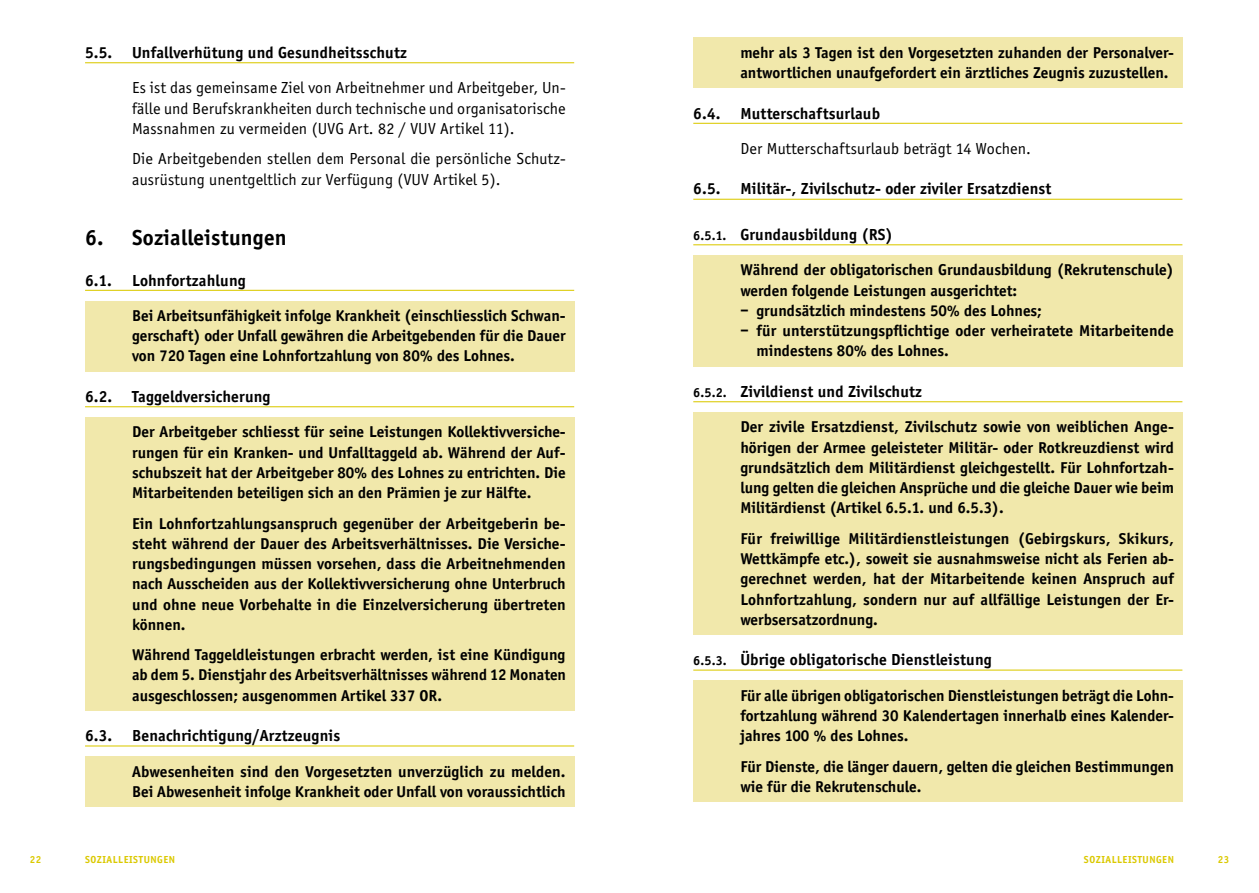
<style>
.page{position:relative;width:1259px;height:893px;background:#fff}
.page>*{position:absolute;margin:0;border:0;box-sizing:border-box;transform-origin:0 0}
.t1{font:700 22.5px "Officina Sans";letter-spacing:.01em;color:#000}
.t2{font:16.5px/20.2px "Officina Sans";letter-spacing:.01em;color:#000;text-align:justify}
.t3{font:700 16.5px "Officina Sans";letter-spacing:.01em;color:#000}
.t4{font:700 16.2px/20.2px "Officina Sans";color:#000;text-align:justify}
.t5{font:700 10.5px "Officina Sans";letter-spacing:.05em;color:#dbc900}
.s1{font-size:13.5px}
</style>
<div class="page">
<div style="left:693px;top:38px;width:489px;height:50px;background:#f1e8ab"></div>
<hr style="left:693px;top:123px;width:489px;height:1px;background:#dbc900">
<hr style="left:693px;top:199px;width:489px;height:1px;background:#dbc900">
<hr style="left:693px;top:244px;width:489px;height:1px;background:#dbc900">
<div style="left:693px;top:255px;width:489px;height:51px;background:#f1e8ab"></div>
<div style="left:693px;top:304px;width:489px;height:22px;background:#f1e8ab"></div>
<div style="left:693px;top:324px;width:489px;height:43px;background:#f1e8ab"></div>
<hr style="left:693px;top:401px;width:489px;height:1px;background:#dbc900">
<div style="left:693px;top:412px;width:489px;height:111px;background:#f1e8ab"></div>
<div style="left:693px;top:524px;width:489px;height:111px;background:#f1e8ab"></div>
<hr style="left:693px;top:670px;width:489px;height:1px;background:#dbc900">
<div style="left:693px;top:680px;width:489px;height:71px;background:#f1e8ab"></div>
<div style="left:693px;top:751px;width:489px;height:51px;background:#f1e8ab"></div>
<hr style="left:85px;top:62px;width:489px;height:1px;background:#dbc900">
<hr style="left:85px;top:290px;width:489px;height:1px;background:#dbc900">
<div style="left:85px;top:301px;width:489px;height:71px;background:#f1e8ab"></div>
<hr style="left:85px;top:406px;width:489px;height:1px;background:#dbc900">
<div style="left:85px;top:417px;width:489px;height:91px;background:#f1e8ab"></div>
<div style="left:85px;top:508px;width:489px;height:132px;background:#f1e8ab"></div>
<div style="left:85px;top:640px;width:489px;height:71px;background:#f1e8ab"></div>
<hr style="left:85px;top:745px;width:489px;height:1px;background:#dbc900">
<div style="left:85px;top:756px;width:489px;height:51px;background:#f1e8ab"></div>
<p class="t3" style="left:85px;top:43px;width:323px">5.5. Unfallverhütung und Gesundheitsschutz</p>
<p class="t2" style="left:132px;top:78px;width:435px">Es ist das gemeinsame Ziel von Arbeitnehmer und Arbeitgeber, Un&shy;fälle und Berufskrankheiten durch technische und organisatorische Massnahmen zu vermeiden (UVG Art. 82 / VUV Artikel 11).</p>
<p class="t2" style="left:132px;top:149px;width:435px">Die Arbeitgebenden stellen dem Personal die persönliche Schutz&shy;ausrüstung unentgeltlich zur Verfügung (VUV Artikel 5).</p>
<h1 class="t1" style="left:85px;top:224px;width:203px">6. Sozialleistungen</h1>
<p class="t3" style="left:85px;top:270px;width:162px">6.1. Lohnfortzahlung</p>
<p class="t4" style="left:132px;top:305px;width:435px">Bei Arbeitsunfähigkeit infolge Krankheit (einschliesslich Schwan&shy;gerschaft) oder Unfall gewähren die Arbeitgebenden für die Dauer von 720 Tagen eine Lohnfortzahlung von 80% des Lohnes.</p>
<p class="t3" style="left:85px;top:387px;width:187px">6.2. Taggeldversicherung</p>
<p class="t4" style="left:132px;top:422px;width:435px">Der Arbeitgeber schliesst für seine Leistungen Kollektivversiche&shy;rungen für ein Kranken- und Unfalltaggeld ab. Während der Auf&shy;schubszeit hat der Arbeitgeber 80% des Lohnes zu entrichten. Die Mitarbeitenden beteiligen sich an den Prämien je zur Hälfte.</p>
<p class="t4" style="left:132px;top:513px;width:435px">Ein Lohnfortzahlungsanspruch gegenüber der Arbeitgeberin be&shy;steht während der Dauer des Arbeitsverhältnisses. Die Versiche&shy;rungsbedingungen müssen vorsehen, dass die Arbeitnehmenden nach Ausscheiden aus der Kollektivversicherung ohne Unterbruch und ohne neue Vorbehalte in die Einzelversicherung übertreten können.</p>
<p class="t4" style="left:132px;top:645px;width:435px">Während Taggeldleistungen erbracht werden, ist eine Kündigung ab dem 5. Dienstjahr des Arbeitsverhältnisses während 12 Monaten ausgeschlossen; ausgenommen Artikel 337 OR.</p>
<p class="t3" style="left:85px;top:726px;width:257px">6.3. Benachrichtigung/Arztzeugnis</p>
<p class="t4" style="left:132px;top:761px;width:435px">Abwesenheiten sind den Vorgesetzten unverzüglich zu melden.<br>Bei Abwesenheit infolge Krankheit oder Unfall von voraussichtlich</p>
<p class="t4" style="left:740px;top:42px;width:435px">mehr als 3 Tagen ist den Vorgesetzten zuhanden der Personalver&shy;antwortlichen unaufgefordert ein ärztliches Zeugnis zuzustellen.</p>
<p class="t3" style="left:693px;top:103px;width:188px">6.4. Mutterschaftsurlaub</p>
<p class="t2" style="left:740px;top:139px;width:292px">Der Mutterschaftsurlaub beträgt 14 Wochen.</p>
<p class="t3" style="left:693px;top:179px;width:359px">6.5. Militär-, Zivilschutz- oder ziviler Ersatzdienst</p>
<p class="t3" style="left:693px;top:225px;width:201px"><span class="s1">6.5.1.</span> Grundausbildung (RS)</p>
<p class="t4" style="left:740px;top:260px;width:435px">Während der obligatorischen Grundausbildung (Rekrutenschule) werden folgende Leistungen ausgerichtet:</p>
<p class="t4" style="left:740px;top:300px;width:303px">– grundsätzlich mindestens 50% des Lohnes;</p>
<p class="t4" style="left:756px;top:321px;width:418px;text-indent:-16px">– für unterstützungspflichtige oder verheiratete Mitarbeitende mindestens 80% des Lohnes.</p>
<p class="t3" style="left:693px;top:382px;width:230px"><span class="s1">6.5.2.</span> Zivildienst und Zivilschutz</p>
<p class="t4" style="left:740px;top:417px;width:435px">Der zivile Ersatzdienst, Zivilschutz sowie von weiblichen Ange&shy;hörigen der Armee geleisteter Militär- oder Rotkreuzdienst wird grundsätzlich dem Militärdienst gleichgestellt. Für Lohnfortzah&shy;lung gelten die gleichen Ansprüche und die gleiche Dauer wie beim Militärdienst (Artikel 6.5.1. und 6.5.3).</p>
<p class="t4" style="left:740px;top:528px;width:435px">Für freiwillige Militärdienstleistungen (Gebirgskurs, Skikurs, Wettkämpfe etc.), soweit sie ausnahmsweise nicht als Ferien ab&shy;gerechnet werden, hat der Mitarbeitende keinen Anspruch auf Lohnfortzahlung, sondern nur auf allfällige Leistungen der Er&shy;werbsersatzordnung.</p>
<p class="t3" style="left:693px;top:650px;width:300px"><span class="s1">6.5.3.</span> Übrige obligatorische Dienstleistung</p>
<p class="t4" style="left:740px;top:685px;width:435px">Für alle übrigen obligatorischen Dienstleistungen beträgt die Lohn&shy;fortzahlung während 30 Kalendertagen innerhalb eines Kalender&shy;jahres 100 % des Lohnes.</p>
<p class="t4" style="left:740px;top:756px;width:435px">Für Dienste, die länger dauern, gelten die gleichen Bestimmungen wie für die Rekrutenschule.</p>
<p class="t5" style="left:30px;top:853px;width:13px">22</p>
<p class="t5" style="left:85px;top:853px;width:91px">SOZIALLEISTUNGEN</p>
<p class="t5" style="left:1084px;top:853px;width:91px">SOZIALLEISTUNGEN</p>
<p class="t5" style="left:1217px;top:853px;width:13px">23</p>
</div>
